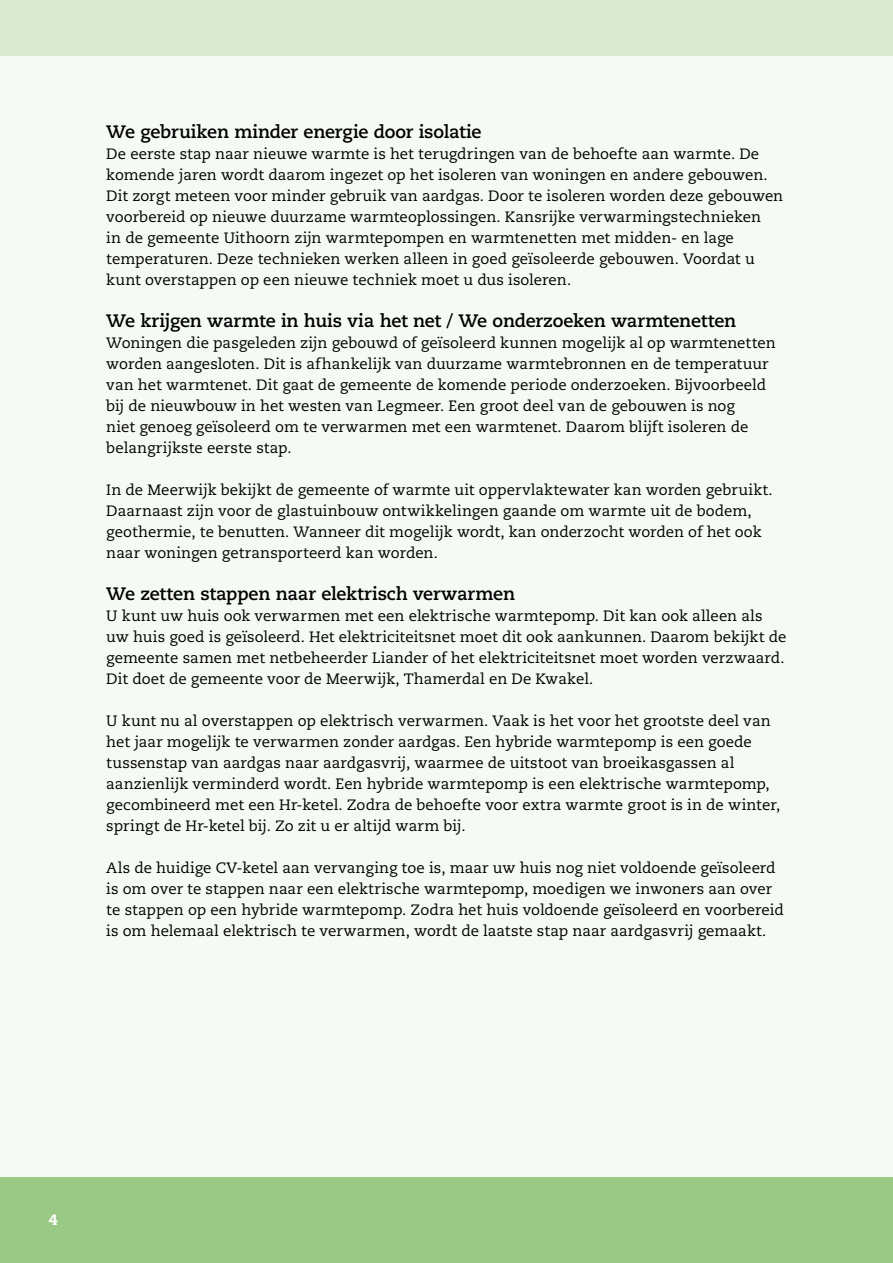
<style>
.page{position:relative;width:893px;height:1263px;background:#f6faf4}
.page>*{position:absolute;margin:0;border:0;box-sizing:border-box;transform-origin:0 0}
.kopje_12{font:700 18px "Caecilia LT Std";letter-spacing:-.015em;color:#000}
.plat{font:15px/21px "Caecilia LT Std";color:#000}
.t1{font:800 15px "Caecilia LT Std";color:#fff}
</style>
<div class="page">
<div style="left:0;top:1178px;width:893px;height:85px;background:#99c984"></div>
<div style="left:0;top:0;width:893px;height:55px;background:#daead1"></div>
<p class="kopje_12" style="left:106px;top:121px;width:377px">We gebruiken minder energie door isolatie</p>
<p class="plat" style="left:106px;top:144px;width:678px">De eerste stap naar nieuwe warmte is het terugdringen van de behoefte aan warmte. De komende jaren wordt daarom ingezet op het isoleren van woningen en andere gebouwen.<br>Dit zorgt meteen voor minder gebruik van aardgas. Door te isoleren worden deze gebouwen voorbereid op nieuwe duurzame warmteoplossingen. Kansrijke verwarmingstechnieken<br>in de gemeente Uithoorn zijn warmtepompen en warmtenetten met midden- en lage temperaturen. Deze technieken werken alleen in goed geïsoleerde gebouwen. Voordat u kunt overstappen op een nieuwe techniek moet u dus isoleren.</p>
<p class="kopje_12" style="left:106px;top:310px;width:631px">We krijgen warmte in huis via het net / We onderzoeken warmtenetten</p>
<p class="plat" style="left:106px;top:333px;width:671px">Woningen die pasgeleden zijn gebouwd of geïsoleerd kunnen mogelijk al op warmtenetten worden aangesloten. Dit is afhankelijk van duurzame warmtebronnen en de temperatuur van het warmtenet. Dit gaat de gemeente de komende periode onderzoeken. Bijvoorbeeld bij de nieuwbouw in het westen van Legmeer. Een groot deel van de gebouwen is nog<br>niet genoeg geïsoleerd om te verwarmen met een warmtenet. Daarom blijft isoleren de belangrijkste eerste stap.</p>
<p class="plat" style="left:106px;top:480px;width:668px">In de Meerwijk bekijkt de gemeente of warmte uit oppervlaktewater kan worden gebruikt.<br>Daarnaast zijn voor de glastuinbouw ontwikkelingen gaande om warmte uit de bodem, geothermie, te benutten. Wanneer dit mogelijk wordt, kan onderzocht worden of het ook naar woningen getransporteerd kan worden.</p>
<p class="kopje_12" style="left:106px;top:583px;width:410px">We zetten stappen naar elektrisch verwarmen</p>
<p class="plat" style="left:106px;top:606px;width:682px">U kunt uw huis ook verwarmen met een elektrische warmtepomp. Dit kan ook alleen als uw huis goed is geïsoleerd. Het elektriciteitsnet moet dit ook aankunnen. Daarom bekijkt de gemeente samen met netbeheerder Liander of het elektriciteitsnet moet worden verzwaard.<br>Dit doet de gemeente voor de Meerwijk, Thamerdal en De Kwakel.</p>
<p class="plat" style="left:106px;top:711px;width:675px">U kunt nu al overstappen op elektrisch verwarmen. Vaak is het voor het grootste deel van het jaar mogelijk te verwarmen zonder aardgas. Een hybride warmtepomp is een goede tussenstap van aardgas naar aardgasvrij, waarmee de uitstoot van broeikasgassen al aanzienlijk verminderd wordt. Een hybride warmtepomp is een elektrische warmtepomp, gecombineerd met een Hr-ketel. Zodra de behoefte voor extra warmte groot is in de winter, springt de Hr-ketel bij. Zo zit u er altijd warm bij.</p>
<p class="plat" style="left:106px;top:858px;width:679px">Als de huidige CV-ketel aan vervanging toe is, maar uw huis nog niet voldoende geïsoleerd is om over te stappen naar een elektrische warmtepomp, moedigen we inwoners aan over te stappen op een hybride warmtepomp. Zodra het huis voldoende geïsoleerd en voorbereid is om helemaal elektrisch te verwarmen, wordt de laatste stap naar aardgasvrij gemaakt.</p>
<p class="t1" style="left:49px;top:1210px;width:10px">4</p>
</div>
